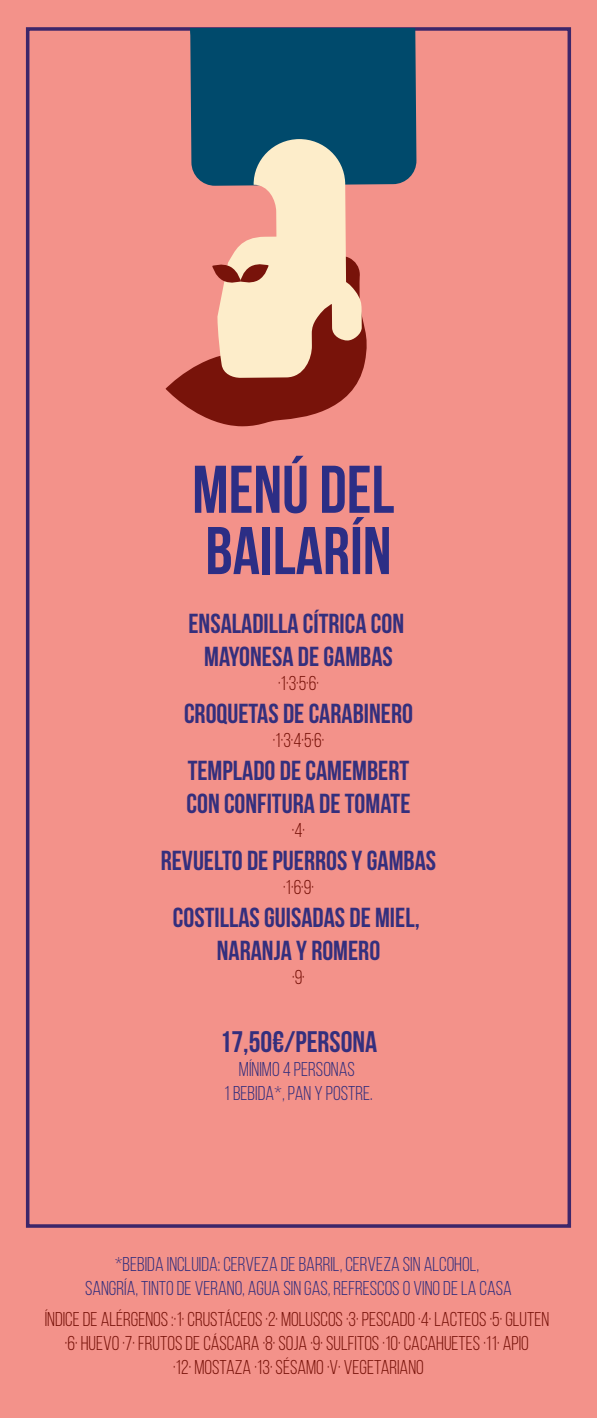
<style>
.page{position:relative;width:597px;height:1418px;background:#fff}
.page>*{position:absolute;margin:0;border:0;box-sizing:border-box;transform-origin:0 0}
.t1{font:700 67.25px/61.2px "Bebas Neue";color:#2c2e85}
.t2{font:700 29.75px "Bebas Neue";color:#342f7d}
.t3{font:700 27.5px/33px "Bebas Neue";color:#342f7d;text-align:center}
.t4{font:20px/24px "Bebas Neue";color:#78130a;text-align:center}
.t5{font:20px/24px "Bebas Neue";color:#342f7d;text-align:center}
</style>
<div class="page">
<div style="left:0;top:0;width:597px;height:1417px;background:#f3928a"></div>
<div style="left:26px;top:27px;width:545px;height:1200px;border:4px solid #3c266a"></div>
<svg style="left:165px;top:317px;width:202px;height:109px;fill:#78130a"></svg>
<div style="left:191px;top:127px;width:225px;height:59px;background:#004a6c"></div>
<svg style="left:217px;top:139px;width:145px;height:239px;fill:#fdedca"></svg>
<svg style="left:212px;top:262px;width:56px;height:23px"></svg>
<div style="left:188px;top:29px;width:228px;height:98px;background:#004a6c"></div>
<h1 class="t1" style="left:192px;top:458px;width:203px">MENÚ DEL<br>BAILARÍN</h1>
<h3 class="t3" style="left:188px;top:606px;width:217px">ENSALADILLA CÍTRICA CON<br>MAYONESA DE GAMBAS</h3>
<p class="t4" style="left:278px;top:670px;width:42px">·1·3·5·6·</p>
<h3 class="t3" style="left:184px;top:696px;width:230px">CROQUETAS DE CARABINERO</h3>
<p class="t4" style="left:273px;top:727px;width:53px">·1·3·4·5·6·</p>
<h3 class="t3" style="left:186px;top:753px;width:225px;text-align:left">TEMPLADO DE CAMEMBERT<br>CON CONFITURA DE TOMATE</h3>
<p class="t4" style="left:292px;top:817px;width:15px">·4·</p>
<h3 class="t3" style="left:161px;top:843px;width:277px">REVUELTO DE PUERROS Y GAMBAS</h3>
<p class="t4" style="left:283px;top:874px;width:32px">·1·6·9·</p>
<h3 class="t3" style="left:173px;top:900px;width:248px">COSTILLAS GUISADAS DE MIEL,<br>NARANJA Y ROMERO</h3>
<p class="t4" style="left:292px;top:964px;width:14px">·9·</p>
<h2 class="t2" style="left:220px;top:1025px;width:159px">17,50€/PERSONA</h2>
<p class="t5" style="left:224px;top:1057px;width:150px">MÍNIMO 4 PERSONAS<br>1 BEBIDA*, PAN Y POSTRE.</p>
<p class="t5" style="left:85px;top:1251px;width:428px">*BEBIDA INCLUIDA: CERVEZA DE BARRIL, CERVEZA SIN ALCOHOL,<br>SANGRÍA, TINTO DE VERANO, AGUA SIN GAS, REFRESCOS O VINO DE LA CASA</p>
<p class="t4" style="left:45px;top:1306px;width:506px">ÍNDICE DE ALÉRGENOS :·1· CRUSTÁCEOS ·2· MOLUSCOS ·3· PESCADO ·4· LACTEOS ·5· GLUTEN ·6· HUEVO ·7· FRUTOS DE CÁSCARA ·8· SOJA ·9· SULFITOS ·10· CACAHUETES ·11· APIO<br>·12· MOSTAZA ·13· SÉSAMO ·V· VEGETARIANO</p>
</div>
